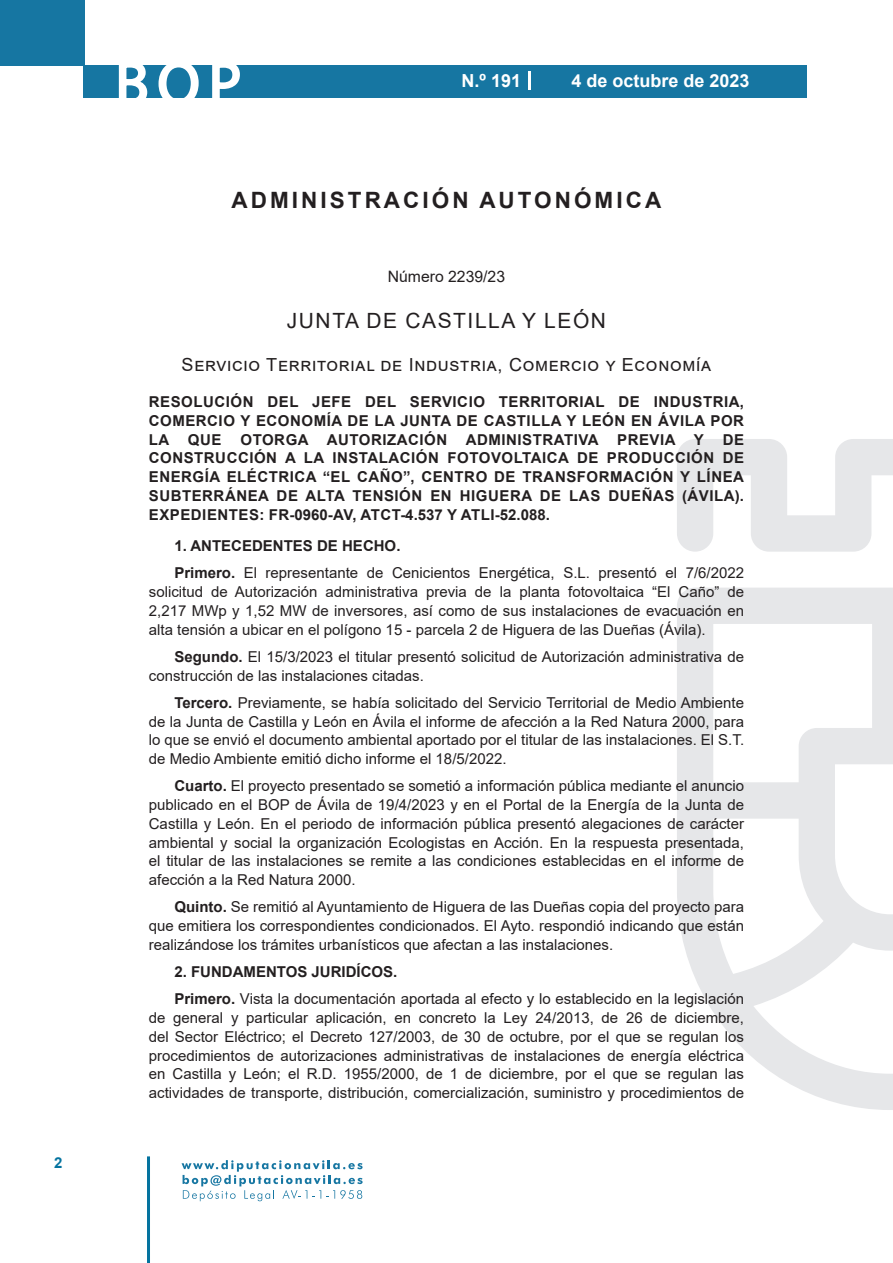
<style>
.page{position:relative;width:893px;height:1263px;background:#fff}
.page>*{position:absolute;margin:0;border:0;box-sizing:border-box;transform-origin:0 0}
.t1{font:500 61.5px "Avant Garde";color:#fff}
.h1__secion{font:700 22.5px "Arial";letter-spacing:.135em;color:#231f20}
.h2__organismo{font:21px "Arial";letter-spacing:.075em;color:#231f20}
.h3__suborganismo{font:18px "Arial";letter-spacing:.04em;color:#231f20}
.t2{font:700 18px "Arial";color:#fff}
.numero{font:15.75px "Arial";color:#231f20}
.texto_normal{font:15px/18.8px "Arial";color:#231f20;text-align:justify}
.entradilla{font:700 15px/18.8px "Arial";letter-spacing:.035em;color:#231f20;text-align:justify}
.texto_normal-2{font:700 15px "Arial";color:#231f20}
.t3{font:700 15px "Arial";color:#04739f}
.s1{font-weight:700}
</style>
<div class="page">
<div style="left:0;top:0;width:85px;height:65px;background:#1676a2"></div>
<div style="left:84px;top:65px;width:723px;height:33px;background:#1676a2"></div>
<svg style="left:118px;top:65px;width:30px;height:33px"></svg>
<svg style="left:158px;top:65px;width:41px;height:33px"></svg>
<svg style="left:212px;top:65px;width:28px;height:33px"></svg>
<svg style="left:182px;top:1160px;width:181px;height:41px"></svg>
<hr style="left:147px;top:1156px;width:3px;height:107px;background:#04739f">
<svg style="left:529px;top:71px;width:2px;height:19px"></svg>
<svg style="left:677px;top:439px;width:216px;height:671px"></svg>
<p class="t3" style="left:54px;top:1152px;width:10px">2</p>
<h1 class="t1" style="left:115px;top:46px;width:128px">BOP</h1>
<p class="t2" style="left:462px;top:68px;width:61px">N.º 191</p>
<p class="t2" style="left:571px;top:68px;width:180px">4 de octubre de 2023</p>
<p class="h1__secion" style="left:232px;top:184px;width:431px">ADMINISTRACIÓN AUTONÓMICA</p>
<p class="numero" style="left:388px;top:266px;width:119px">Número 2239/23</p>
<p class="h2__organismo" style="left:287px;top:307px;width:321px">JUNTA DE CASTILLA Y LEÓN</p>
<p class="h3__suborganismo" style="left:182px;top:352px;width:531px">Servicio Territorial de Industria, Comercio y Economía</p>
<p class="entradilla" style="left:149px;top:392px;width:597px">RESOLUCIÓN DEL JEFE DEL SERVICIO TERRITORIAL DE INDUSTRIA, COMERCIO Y ECONOMÍA DE LA JUNTA DE CASTILLA Y LEÓN EN ÁVILA POR LA QUE</p>
<p class="entradilla" style="left:240px;top:430px;width:465px">OTORGA AUTORIZACIÓN ADMINISTRATIVA PREVIA Y</p>
<p class="entradilla" style="left:149px;top:430px;width:597px;text-indent:574px">DE CONSTRUCCIÓN A LA INSTALACIÓN FOTOVOLTAICA DE PRODUCCIÓN DE ENERGÍA ELÉCTRICA “EL CAÑO”, CENTRO DE TRANSFORMACIÓN Y LÍNEA SUBTERRÁNEA DE ALTA TENSIÓN EN HIGUERA DE LAS DUEÑAS (ÁVILA).<br>EXPEDIENTES: FR-0960-AV, ATCT-4.537 Y ATLI-52.088.</p>
<p class="texto_normal-2" style="left:174px;top:535px;width:228px">1. ANTECEDENTES DE HECHO.</p>
<p class="texto_normal" style="left:149px;top:563px;width:597px;text-indent:26px"><span class="s1">Primero.</span> El representante de Cenicientos Energética, S.L. presentó el 7/6/2022 solicitud de Autorización administrativa previa de la planta fotovoltaica “El Caño” de 2,217 MWp y 1,52 MW de inversores, así como de sus instalaciones de evacuación en alta tensión a ubicar en el polígono 15 - parcela 2 de Higuera de las Dueñas (Ávila).</p>
<p class="texto_normal" style="left:149px;top:647px;width:597px;text-indent:26px"><span class="s1">Segundo.</span> El 15/3/2023 el titular presentó solicitud de Autorización administrativa de construcción de las instalaciones citadas.</p>
<p class="texto_normal" style="left:149px;top:693px;width:597px;text-indent:26px"><span class="s1">Tercero.</span> Previamente, se había solicitado del Servicio Territorial de Medio Ambiente de la Junta de Castilla y León en Ávila el informe de afección a la Red Natura 2000, para lo que se envió el documento ambiental aportado por el titular de las instalaciones. El S.T. de Medio Ambiente emitió dicho informe el 18/5/2022.</p>
<p class="texto_normal" style="left:149px;top:777px;width:597px;text-indent:26px"><span class="s1">Cuarto.</span> El proyecto presentado se sometió a información pública mediante el anuncio publicado en el BOP de Ávila de 19/4/2023 y en el Portal de la Energía de la Junta de Castilla y León. En el periodo de información pública presentó alegaciones de carácter ambiental y social la organización Ecologistas en Acción. En la respuesta presentada, el titular de las instalaciones se remite a las condiciones establecidas en el informe de afección a la Red Natura 2000.</p>
<p class="texto_normal" style="left:149px;top:898px;width:597px;text-indent:26px"><span class="s1">Quinto.</span> Se remitió al Ayuntamiento de Higuera de las Dueñas copia del proyecto para que emitiera los correspondientes condicionados. El Ayto. respondió indicando que están realizándose los trámites urbanísticos que afectan a las instalaciones.</p>
<p class="texto_normal-2" style="left:174px;top:961px;width:225px">2. FUNDAMENTOS JURIDÍCOS.</p>
<p class="texto_normal" style="left:149px;top:990px;width:597px;text-indent:26px"><span class="s1">Primero.</span> Vista la documentación aportada al efecto y lo establecido en la legislación de general y particular aplicación, en concreto la Ley 24/2013, de 26 de diciembre, del Sector Eléctrico; el Decreto 127/2003, de 30 de octubre, por el que se regulan los procedimientos de autorizaciones administrativas de instalaciones de energía eléctrica en Castilla y León; el R.D. 1955/2000, de 1 de diciembre, por el que se regulan las actividades de transporte, distribución, comercialización, suministro y procedimientos de</p>
</div>
